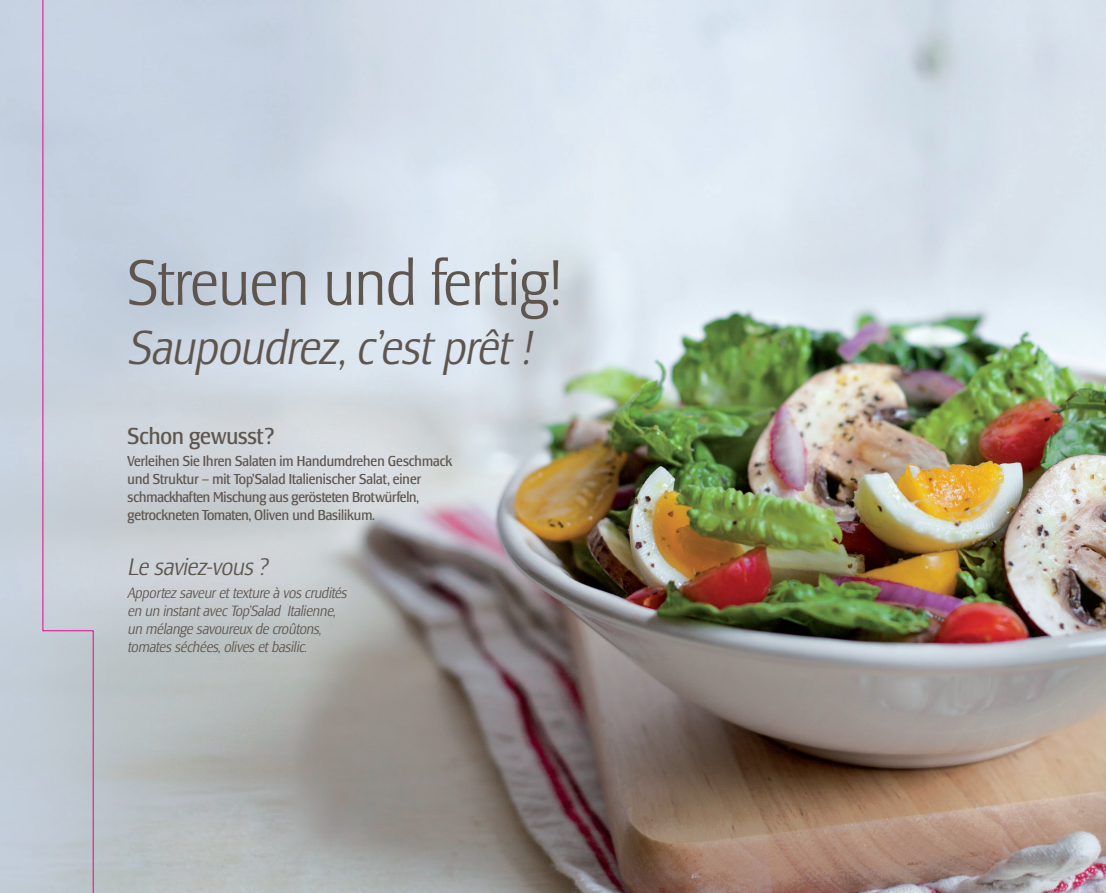
<style>
.page{position:relative;width:1106px;height:893px;background:#fff}
.page>*{position:absolute;margin:0;border:0;box-sizing:border-box;transform-origin:0 0}
.t1{font:300 condensed 64.5px "Lesmore";color:#5e554e}
.t2{font:italic 300 condensed 48px "Lesmore";color:#5e554e}
.t3{font:italic 300 condensed 24px "Lesmore";letter-spacing:-.005em;color:#5e554e}
.t4{font:condensed 24px "Lesmore";color:#5e554e}
.t5{font:condensed 15px/18px "Lesmore";color:#5e554e}
.t6{font:italic 300 condensed 15px/18px "Lesmore";color:#5e554e}
</style>
<div class="page">
<img style="left:0;top:0;width:1106px;height:893px">
<svg style="left:42px;top:0;width:52px;height:893px;background:#c5cad7"></svg>
<h1 class="t1" style="left:128px;top:244px;width:437px">Streuen und fertig!</h1>
<h2 class="t2" style="left:128px;top:319px;width:405px">Saupoudrez, c’est prêt !</h2>
<h3 class="t4" style="left:128px;top:422px;width:149px">Schon gewusst?</h3>
<p class="t5" style="left:128px;top:452px;width:326px">Verleihen Sie Ihren Salaten im Handumdrehen Geschmack und Struktur – mit Top’Salad Italienischer Salat, einer schmackhaften Mischung aus gerösteten Brotwürfeln, getrockneten Tomaten, Oliven und Basilikum.</p>
<h3 class="t3" style="left:128px;top:553px;width:142px">Le saviez-vous ?</h3>
<p class="t6" style="left:128px;top:583px;width:220px">Apportez saveur et texture à vos crudités en un instant avec Top’Salad Italienne, un mélange savoureux de croûtons, tomates séchées, olives et basilic.</p>
</div>
